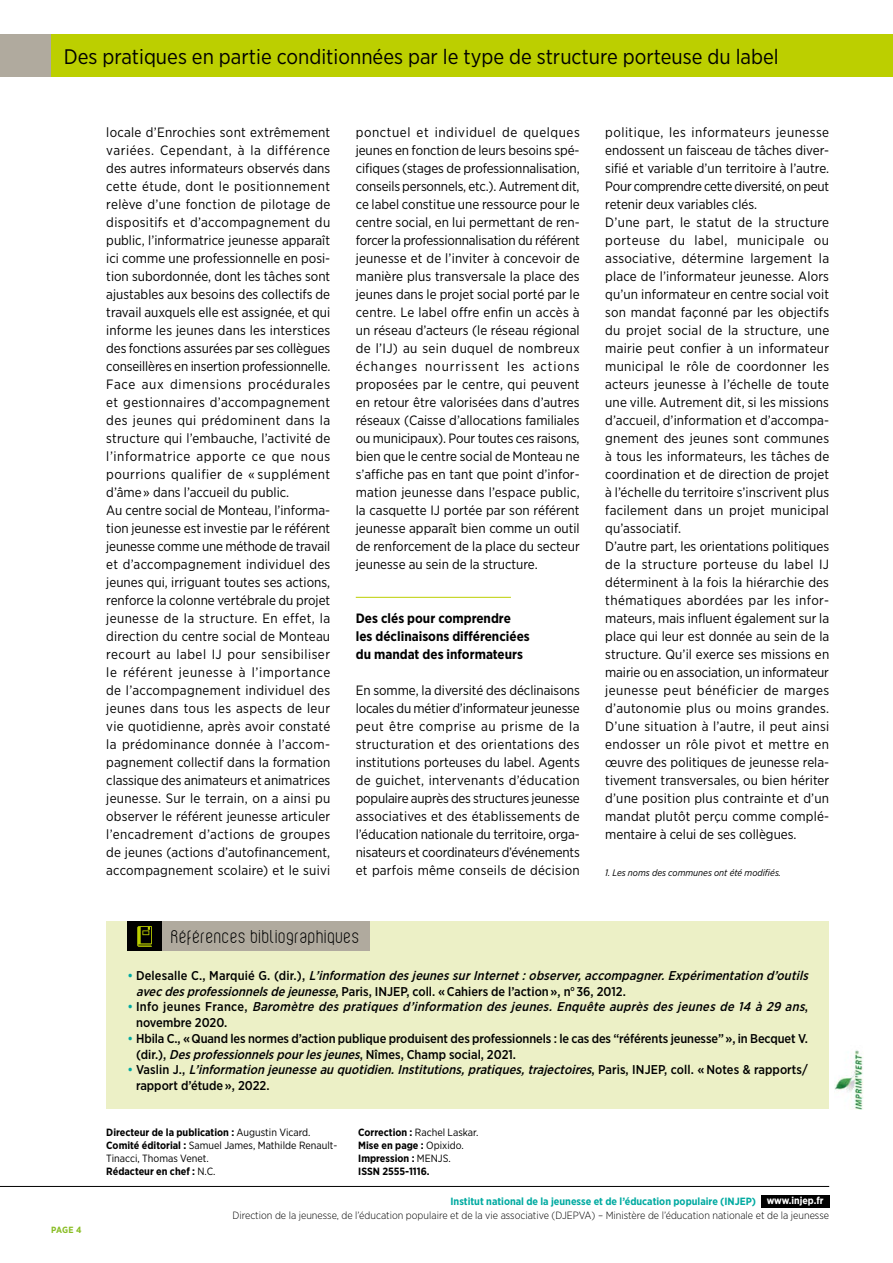
<style>
.page{position:relative;width:893px;height:1263px;background:#fff}
.page>*{position:absolute;margin:0;border:0;box-sizing:border-box;transform-origin:0 0}
.t1{font:21px "Gotham Narrow";color:#000}
.t2{font:18px "Violette";letter-spacing:.03em;color:#000}
.t3{font:13.5px/18px "Gotham Narrow";letter-spacing:.01em;color:#000}
.t4{font:700 13.5px/18px "Gotham Narrow";color:#000}
.t5{font:italic 500 12.75px/15.8px "Gotham Narrow";color:#000}
.t6{font:500 12.75px/15.8px "Gotham Narrow";letter-spacing:-.01em;color:#000}
.t7{font:300 10.5px/14.2px "Gotham Narrow";color:#000}
.t8{font:10.5px/12.8px "Gotham Narrow";color:#000}
.t9{font:700 10.5px/12.8px "Gotham Narrow";color:#000}
.t10{font:italic 9.3px "Gotham Narrow";color:#000}
.t11{font:700 9px "Gotham Narrow";color:#89bd24}
.s1{font-style:normal;color:#00aaa1}
.s2{font-style:normal}
.s3{color:#00aaa1}
.s4{font-style:italic}
.s5{font-weight:700}
.s6{font-weight:400}
.s7{font-weight:700;color:#00aaa1}
.s8{font-weight:700;font-size:10.2px;color:#fff}
</style>
<div class="page">
<div style="left:51px;top:34px;width:842px;height:43px;background:#bccf00"></div>
<div style="left:0;top:34px;width:51px;height:43px;background:#b0aa9e"></div>
<hr style="left:0;top:1186px;width:829px;height:1px;background:#000">
<div style="left:761px;top:1195px;width:68px;height:12px;background:#000"></div>
<hr style="left:356px;top:597px;width:155px;height:1px;background:#bccf00">
<div style="left:106px;top:921px;width:723px;height:188px;background:#ecf0c6"></div>
<div style="left:162px;top:921px;width:208px;height:30px;background:#b0aa9e"></div>
<div style="left:128px;top:921px;width:34px;height:30px;background:#000"></div>
<svg style="left:137px;top:926px;width:15px;height:21px"></svg>
<img style="left:834px;top:1050px;width:29px;height:59px">
<h1 class="t1" style="left:64px;top:43px;width:716px">Des pratiques en partie conditionnées par le type de structure porteuse du label</h1>
<p class="t3" style="left:106px;top:123px;width:226px">locale d’Enrochies sont extrêmement variées. Cependant, à la différence des autres informateurs observés dans cette étude, dont le positionnement relève d’une fonction de pilotage de dispositifs et d’accompagnement du public, l’informatrice jeunesse apparaît ici comme une professionnelle en posi&shy;tion subordonnée, dont les tâches sont ajustables aux besoins des collectifs de travail auxquels elle est assignée, et qui informe les jeunes dans les interstices des fonctions assurées par ses collègues conseillères en insertion professionnelle.<br>Face aux dimensions procédurales et gestionnaires d’accompagnement des jeunes qui prédominent dans la structure qui l’embauche, l’activité de l’informatrice apporte ce que nous pourrions qualifier de « supplément d’âme » dans l’accueil du public.<br>Au centre social de Monteau, l’informa&shy;tion jeunesse est investie par le référent jeunesse comme une méthode de travail et d’accompagnement individuel des jeunes qui, irriguant toutes ses actions, renforce la colonne vertébrale du projet jeunesse de la structure. En effet, la direction du centre social de Monteau recourt au label IJ pour sensibiliser le référent jeunesse à l’importance de l’accompagnement individuel des jeunes dans tous les aspects de leur vie quotidienne, après avoir constaté la prédominance donnée à l’accom&shy;pagnement collectif dans la formation classique des animateurs et animatrices jeunesse. Sur le terrain, on a ainsi pu observer le référent jeunesse articuler l’encadrement d’actions de groupes de jeunes (actions d’autofinancement, accompagnement scolaire) et le suivi</p>
<p class="t3" style="left:356px;top:123px;width:226px;text-align:justify">ponctuel et individuel de quelques jeunes en fonction de leurs besoins spé&shy;cifiques (stages de professionnalisation, conseils personnels, etc.). Autrement dit, ce label constitue une ressource pour le centre social, en lui permettant de ren&shy;forcer la professionnalisation du référent jeunesse et de l’inviter à concevoir de manière plus transversale la place des jeunes dans le projet social porté par le centre. Le label offre enfin un accès à un réseau d’acteurs (le réseau régional de l’IJ) au sein duquel de nombreux échanges nourrissent les actions proposées par le centre, qui peuvent en retour être valorisées dans d’autres réseaux (Caisse d’allocations familiales ou municipaux). Pour toutes ces raisons, bien que le centre social de Monteau ne s’affiche pas en tant que point d’infor&shy;mation jeunesse dans l’espace public, la casquette IJ portée par son référent jeunesse apparaît bien comme un outil de renforcement de la place du secteur jeunesse au sein de la structure.</p>
<p class="t4" style="left:356px;top:609px;width:176px">Des clés pour comprendre les déclinaisons différenciées du mandat des informateurs</p>
<p class="t3" style="left:356px;top:681px;width:226px;text-align:justify">En somme, la diversité des déclinaisons locales du métier d’informateur jeunesse peut être comprise au prisme de la structuration et des orientations des institutions porteuses du label. Agents de guichet, intervenants d’éducation populaire auprès des structures jeunesse associatives et des établissements de l’éducation nationale du territoire, orga&shy;nisateurs et coordinateurs d’événements et parfois même conseils de décision</p>
<p class="t3" style="left:605px;top:123px;width:226px">politique, les informateurs jeunesse endossent un faisceau de tâches diver&shy;sifié et variable d’un territoire à l’autre.<br>Pour comprendre cette diversité, on peut retenir deux variables clés.<br>D’une part, le statut de la structure porteuse du label, municipale ou associative, détermine largement la place de l’informateur jeunesse. Alors qu’un informateur en centre social voit son mandat façonné par les objectifs du projet social de la structure, une mairie peut confier à un informateur municipal le rôle de coordonner les acteurs jeunesse à l’échelle de toute une ville. Autrement dit, si les missions d’accueil, d’information et d’accompa&shy;gnement des jeunes sont communes à tous les informateurs, les tâches de coordination et de direction de projet à l’échelle du territoire s’inscrivent plus facilement dans un projet municipal qu’associatif.<br>D’autre part, les orientations politiques de la structure porteuse du label IJ déterminent à la fois la hiérarchie des thématiques abordées par les infor&shy;mateurs, mais influent également sur la place qui leur est donnée au sein de la structure. Qu’il exerce ses missions en mairie ou en association, un informateur jeunesse peut bénéficier de marges d’autonomie plus ou moins grandes.<br>D’une situation à l’autre, il peut ainsi endosser un rôle pivot et mettre en œuvre des politiques de jeunesse rela&shy;tivement transversales, ou bien hériter d’une position plus contrainte et d’un mandat plutôt perçu comme complé&shy;mentaire à celui de ses collègues.</p>
<p class="t10" style="left:605px;top:867px;width:177px">1. Les noms des communes ont été modifiés.</p>
<h2 class="t2" style="left:172px;top:927px;width:190px">Références bibliographiques</h2>
<p class="t5" style="left:136px;top:967px;width:677px;text-indent:-9px"><span class="s1">•</span> <span class="s2">D e l e s a l l e C . , M a r q u i é G . ( d i r . ) ,</span> L’information desjeunessurInternet :observer,accompagner.Expérimentation d’outils avecdesprofessionnelsdejeunesse<span class="s2">, Paris, INJEP, coll. « Cahiers de l’action », n</span><sup>o</sup> <span class="s2">36, 2012.</span></p>
<p class="t5" style="left:136px;top:999px;width:674px;text-indent:-9px"><span class="s1">•</span> <span class="s2">I n f o j e u n e s F r a n c e ,</span> Baromètre despratiquesd’information desjeunes.Enquête auprèsdesjeunesde 14 à 29 ans<span class="s2">, novembre 2020.</span></p>
<p class="t6" style="left:136px;top:1030px;width:673px;text-indent:-9px"><span class="s3">•</span> Hbila C., « Quand les normes d’action publique produisent des professionnels : le cas des “référents jeunesse” », in Becquet V. ( d i r. ) , <span class="s4">Desprofessionnelspourlesjeunes</span>, N î m e s , C h a m p s o c i a l , 2 0 2 1 .</p>
<p class="t5" style="left:136px;top:1062px;width:673px;text-indent:-9px"><span class="s1">•</span> <span class="s2">V a s l i n J . ,</span> L’information jeunesseau quotidien.Institutions,pratiques,trajectoires<span class="s2">, P a r i s , I N J E P, c o l l . « N o t e s &amp; r a p p o r t s / rapport d’étude », 2022.</span></p>
<p class="t8" style="left:106px;top:1126px;width:232px"><span class="s5">Directeur de la publication :</span> Augustin Vicard.<br><span class="s5">Comité éditorial :</span> Samuel James, Mathilde Renault-Tinacci, Thomas Venet.<br><span class="s5">Rédacteur en chef :</span> N.C.</p>
<p class="t9" style="left:358px;top:1126px;width:122px">Correction : <span class="s6">Rachel Laskar.<br></span>Mise en page : <span class="s6">Opixido.<br></span>Impression : <span class="s6">MENJS.<br></span>ISSN 2555-1116.</p>
<p class="t11" style="left:51px;top:1224px;width:32px">PAGE 4</p>
<p class="t7" style="left:232px;top:1193px;width:598px;text-indent:218px"><span class="s7">Institut national de la jeunesse et de l’éducation populaire (INJEP)</span> <span class="s8">www.injep.fr<br></span>Direction de la jeunesse, de l’éducation populaire et de la vie associative (DJEPVA) – Ministère de l’éducation nationale et de la jeunesse</p>
</div>
